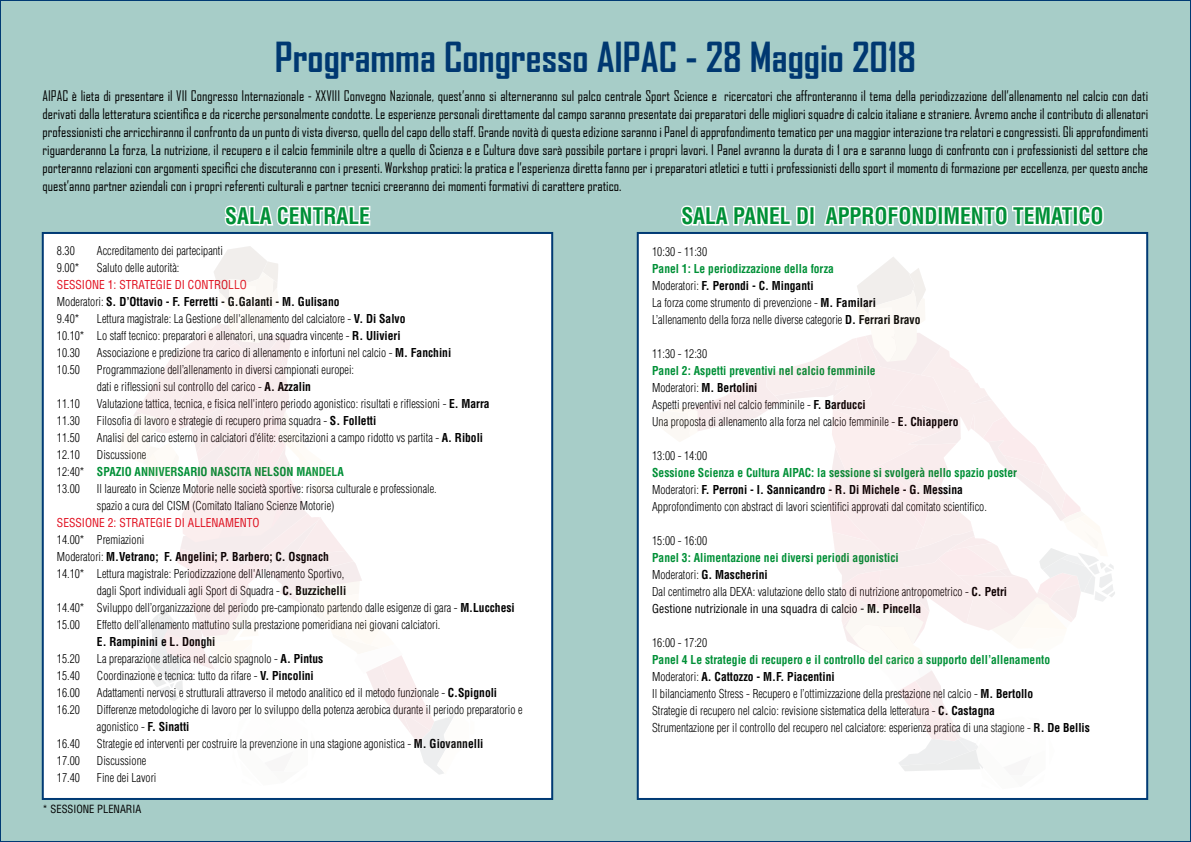
<style>
.page{position:relative;width:1191px;height:842px;background:#fff}
.page>*{position:absolute;margin:0;border:0;box-sizing:border-box;transform-origin:0 0}
.t1{font:700 39.6px "Agency FB";color:#003871}
.t2{font:700 condensed 22.3px "Helvetica";color:#009037;scale:.96 1}
.t3{font:14px/18px "Agency FB";color:#000;text-align:justify}
.t4{font:300 condensed 12px/17px "Helvetica";color:#000;scale:.96 1}
.t5{font:700 condensed 12px/17px "Helvetica";color:#000;scale:.96 1}
.t6{font:700 condensed 12px/17px "Helvetica";color:#009037;scale:.96 1}
.t7{font:condensed 12px "Helvetica";color:#e10d1d;scale:.96 1}
.t8{font:condensed 11px "Helvetica";color:#000;scale:.96 1}
.s1{font-weight:400;color:#e10d1d}
.s2{font-weight:300}
.s3{font-weight:700}
.s4{font-weight:300;color:#000}
.s5{font-weight:700;color:#009037}
.s6{font-weight:400}
</style>
<div class="page">
<div style="left:0;top:0;width:1190px;height:841px;background:#a7cdc8"></div>
<div style="left:42px;top:232px;width:511px;height:568px;background:#fff;border:2px solid #003a74"></div>
<div style="left:637px;top:232px;width:511px;height:568px;background:#fff;border:2px solid #003a74"></div>
<svg style="left:120px;top:205px;width:354px;height:570px"></svg>
<svg style="left:657px;top:205px;width:458px;height:566px"></svg>
<h1 class="t1" style="left:275px;top:35px;width:642px">Programma Congresso AIPAC - 28 Maggio 2018</h1>
<p class="t3" style="left:43px;top:86px;width:1107px">AIPAC è lieta di presentare il VII Congresso Internazionale - XXVIII Convegno Nazionale, quest’anno si alterneranno sul palco centrale Sport Science e ricercatori che affronteranno il tema della periodizzazione dell’allenamento nel calcio con dati derivati dalla letteratura scientifica e da ricerche personalmente condotte. Le esperienze personali direttamente dal campo saranno presentate dai preparatori delle migliori squadre di calcio italiane e straniere. Avremo anche il contributo di allenatori professionisti che arricchiranno il confronto da un punto di vista diverso, quello del capo dello staff. Grande novità di questa edizione saranno i Panel di approfondimento tematico per una maggior interazione tra relatori e congressisti. Gli approfondimenti riguarderanno La forza, La nutrizione, il recupero e il calcio femminile oltre a quello di Scienza e e Cultura dove sarà possibile portare i propri lavori. I Panel avranno la durata di 1 ora e saranno luogo di confronto con i professionisti del settore che porteranno relazioni con argomenti specifici che discuteranno con i presenti. Workshop pratici: la pratica e l’esperienza diretta fanno per i preparatori atletici e tutti i professionisti dello sport il momento di formazione per eccellenza, per questo anche quest’anno partner aziendali con i propri referenti culturali e partner tecnici creeranno dei momenti formativi di carattere pratico.</p>
<h2 class="t2" style="left:225px;top:202px;width:152px">SALA CENTRALE</h2>
<h2 class="t2" style="left:681px;top:202px;width:441px">SALA PANEL DI APPROFONDIMENTO TEMATICO</h2>
<p class="t4" style="left:57px;top:242px;width:20px">8.30</p>
<p class="t4" style="left:97px;top:242px;width:133px">Accreditamento dei partecipanti</p>
<p class="t4" style="left:57px;top:259px;width:25px">9.00*</p>
<p class="t4" style="left:97px;top:259px;width:87px">Saluto delle autorità:</p>
<p class="t5" style="left:57px;top:276px;width:296px"><span class="s1">SESSIONE 1: STRATEGIE DI CONTROLLO<br></span><span class="s2">Moderatori:</span> S. D’Ottavio - F. Ferretti - G.Galanti - M. Gulisano<br><span class="s2">9.40*</span></p>
<p class="t4" style="left:57px;top:310px;width:364px;text-indent:40px">Lettura magistrale: La Gestione dell'allenamento del calciatore - <span class="s3">V. Di Salvo<br></span>10.10* Lo staff tecnico: preparatori e allenatori, una squadra vincente - <span class="s3">R. Ulivieri<br></span>10.30</p>
<p class="t4" style="left:97px;top:344px;width:370px">Associazione e predizione tra carico di allenamento e infortuni nel calcio - <span class="s3">M. Fanchini</span></p>
<p class="t4" style="left:57px;top:361px;width:25px">10.50</p>
<p class="t4" style="left:97px;top:361px;width:269px">Programmazione dell’allenamento in diversi campionati europei: dati e riflessioni sul controllo del carico - <span class="s3">A. Azzalin</span></p>
<p class="t4" style="left:57px;top:395px;width:25px">11.10</p>
<p class="t4" style="left:97px;top:395px;width:410px">Valutazione tattica, tecnica, e fisica nell'intero periodo agonistico: risultati e riflessioni - <span class="s3">E. Marra</span></p>
<p class="t4" style="left:57px;top:412px;width:25px">11.30</p>
<p class="t4" style="left:97px;top:412px;width:292px">Filosofia di lavoro e strategie di recupero prima squadra - <span class="s3">S. Folletti</span></p>
<p class="t4" style="left:57px;top:429px;width:25px">11.50</p>
<p class="t4" style="left:97px;top:429px;width:404px">Analisi del carico esterno in calciatori d’élite: esercitazioni a campo ridotto vs partita - <span class="s3">A. Riboli</span></p>
<p class="t4" style="left:57px;top:446px;width:25px">12.10</p>
<p class="t6" style="left:57px;top:446px;width:300px;text-indent:40px"><span class="s4">Discussione<br>12:40*</span> SPAZIO ANNIVERSARIO NASCITA NELSON MANDELA<br><span class="s4">13.00</span></p>
<p class="t4" style="left:97px;top:480px;width:355px">Il laureato in Scienze Motorie nelle società sportive: risorsa culturale e professionale. spazio a cura del CISM (Comitato Italiano Scienze Motorie)</p>
<p class="t7" style="left:57px;top:515px;width:213px">SESSIONE 2: STRATEGIE DI ALLENAMENTO</p>
<p class="t4" style="left:57px;top:531px;width:92px">14.00* Premiazioni</p>
<p class="t5" style="left:57px;top:548px;width:285px"><span class="s2">Moderatori:</span> M.Vetrano; F. Angelini; P. Barbero; C. Osgnach</p>
<p class="t4" style="left:57px;top:565px;width:301px">14.10* Lettura magistrale: Periodizzazione dell'Allenamento Sportivo,</p>
<p class="t4" style="left:97px;top:582px;width:261px">dagli Sport individuali agli Sport di Squadra - <span class="s3">C. Buzzichelli</span></p>
<p class="t4" style="left:57px;top:599px;width:478px">14.40* Sviluppo dell’organizzazione del periodo pre-campionato partendo dalle esigenze di gara - <span class="s3">M.Lucchesi</span></p>
<p class="t4" style="left:57px;top:616px;width:25px">15.00</p>
<p class="t4" style="left:97px;top:616px;width:359px">Effetto dell’allenamento mattutino sulla prestazione pomeridiana nei giovani calciatori.</p>
<p class="t5" style="left:97px;top:633px;width:125px">E. Rampinini e L. Donghi</p>
<p class="t4" style="left:57px;top:650px;width:25px">15.20</p>
<p class="t4" style="left:97px;top:650px;width:237px">La preparazione atletica nel calcio spagnolo - <span class="s3">A. Pintus</span></p>
<p class="t4" style="left:57px;top:667px;width:25px">15.40</p>
<p class="t4" style="left:97px;top:667px;width:227px">Coordinazione e tecnica: tutto da rifare - <span class="s3">V. Pincolini</span></p>
<p class="t4" style="left:57px;top:684px;width:25px">16.00</p>
<p class="t4" style="left:97px;top:684px;width:418px">Adattamenti nervosi e strutturali attraverso il metodo analitico ed il metodo funzionale - <span class="s3">C.Spignoli</span></p>
<p class="t4" style="left:57px;top:701px;width:25px">16.20</p>
<p class="t4" style="left:97px;top:701px;width:445px">Differenze metodologiche di lavoro per lo sviluppo della potenza aerobica durante il periodo preparatorio e agonistico - <span class="s3">F. Sinatti</span></p>
<p class="t4" style="left:57px;top:735px;width:25px">16.40</p>
<p class="t4" style="left:97px;top:735px;width:404px">Strategie ed interventi per costruire la prevenzione in una stagione agonistica - <span class="s3">M. Giovannelli</span></p>
<p class="t4" style="left:57px;top:752px;width:25px">17.00</p>
<p class="t4" style="left:97px;top:752px;width:53px">Discussione</p>
<p class="t4" style="left:57px;top:769px;width:25px">17.40</p>
<p class="t4" style="left:97px;top:769px;width:63px">Fine dei Lavori</p>
<p class="t8" style="left:43px;top:802px;width:104px">* SESSIONE PLENARIA</p>
<p class="t4" style="left:652px;top:243px;width:59px">10:30 - 11:30</p>
<p class="t4" style="left:652px;top:260px;width:281px"><span class="s5">Panel 1: Le periodizzazione della forza<br></span>Moderatori: <span class="s3">F. Perondi - C. Minganti<br></span>La forza come strumento di prevenzione - <span class="s3">M. Familari </span>L’allenamento della forza nelle diverse categorie <span class="s3">D. Ferrari Bravo</span></p>
<p class="t4" style="left:652px;top:345px;width:59px">11:30 - 12:30</p>
<p class="t4" style="left:652px;top:362px;width:320px"><span class="s5">Panel 2: Aspetti preventivi nel calcio femminile<br></span>Moderatori: <span class="s3">M. Bertolini<br></span>Aspetti preventivi nel calcio femminile - <span class="s3">F. Barducci<br></span>Una proposta di allenamento alla forza nel calcio femminile - <span class="s3">E. Chiappero</span></p>
<p class="t4" style="left:652px;top:447px;width:59px">13:00 - 14:00</p>
<p class="t4" style="left:652px;top:464px;width:381px"><span class="s5">Sessione Scienza e Cultura AIPAC: la sessione si svolgerà nello spazio poster<br></span>Moderatori: <span class="s3">F. Perroni - I. Sannicandro - R. Di Michele - G. Messina<br></span>Approfondimento con abstract di lavori scientifici approvati dal comitato scientifico.</p>
<p class="t4" style="left:652px;top:532px;width:59px">15:00 - 16:00</p>
<p class="t4" style="left:652px;top:549px;width:371px"><span class="s5">Panel 3: Alimentazione nei diversi periodi agonistici<br></span>Moderatori: <span class="s3">G. Mascherini<br></span>Dal centimetro alla DEXA: valutazione dello stato di nutrizione antropometrico - <span class="s3">C. Petri </span><span class="s6">Gestione nutrizionale in una squadra di calcio -</span> <span class="s3">M. Pincella</span></p>
<p class="t4" style="left:652px;top:634px;width:59px">16:00 - 17:20</p>
<p class="t4" style="left:652px;top:651px;width:457px"><span class="s5">Panel 4 Le strategie di recupero e il controllo del carico a supporto dell’allenamento </span>Moderatori: <span class="s3">A. Cattozzo - M.F. Piacentini<br></span>Il bilanciamento Stress - Recupero e l’ottimizzazione della prestazione nel calcio - <span class="s3">M. Bertollo<br></span>Strategie di recupero nel calcio: revisione sistematica della letteratura - <span class="s3">C. Castagna<br></span>Strumentazione per il controllo del recupero nel calciatore: esperienza pratica di una stagione - <span class="s3">R. De Bellis</span></p>
</div>
